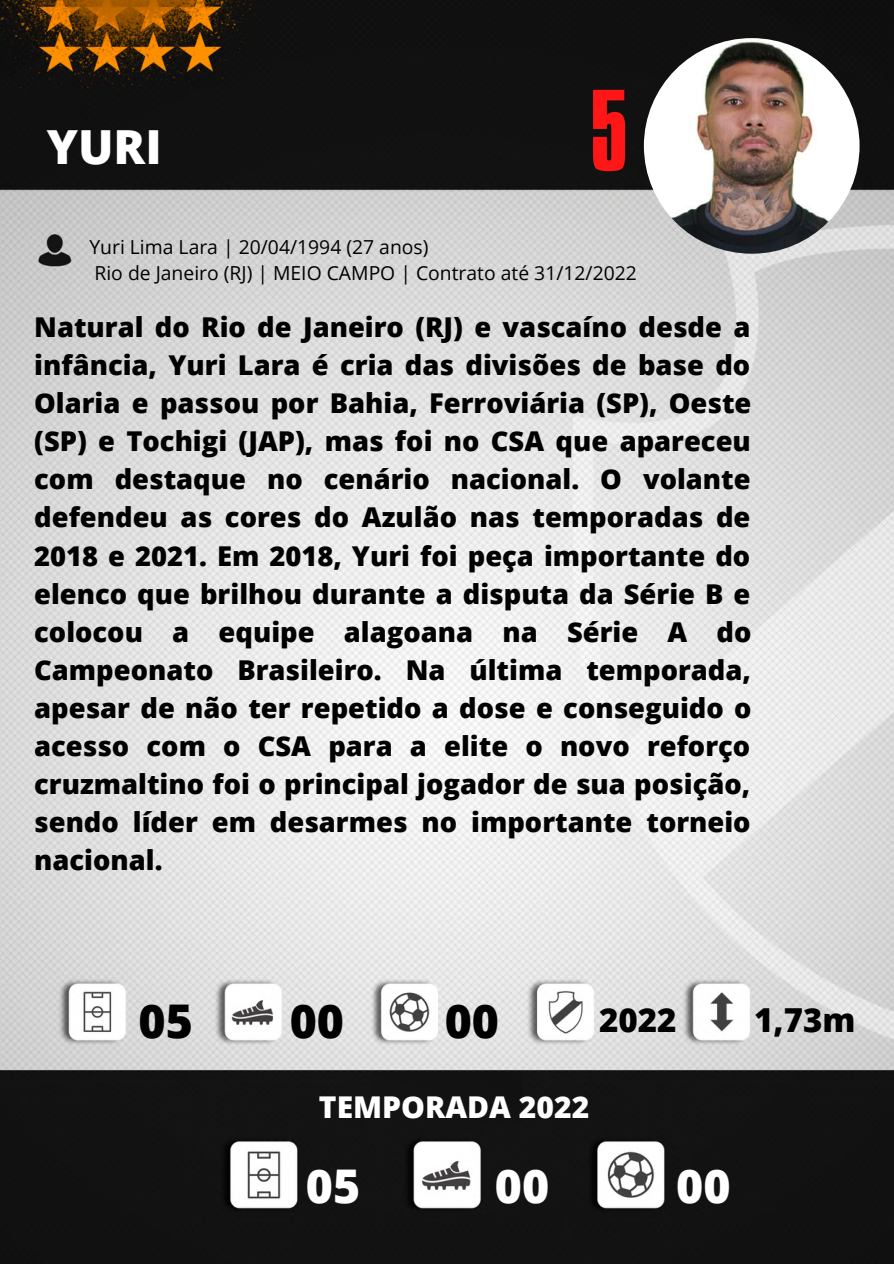
<style>
.page{position:relative;width:894px;height:1264px;background:#fff}
.page>*{position:absolute;margin:0;border:0;box-sizing:border-box;transform-origin:0 0}
.t1{font:99.75px "Aka Acid GR Compacta";color:#ff1616}
.t2{font:800 46.95px "Open Sans";color:#fff}
.t3{font:800 46.5px "Open Sans";color:#000}
.t4{font:800 46.5px "Open Sans";color:#fff}
.t5{font:800 33px "Open Sans";color:#000}
.t6{font:800 30px "Open Sans";color:#fff}
.t7{font:800 27.3px/38.1px "Open Sans";color:#000;text-align:justify}
.t8{font:19.35px/26.1px "Open Sans";color:#000}
</style>
<div class="page">
<img style="left:0;top:0;width:893px;height:1263px">
<img style="left:643px;top:38px;width:216px;height:216px;border-radius:50%">
<div style="left:372px;top:1072px;width:150px;height:49px;background:#121212"></div>
<h2 class="t2" style="left:47px;top:114px;width:116px">YURI</h2>
<h1 class="t1" style="left:589px;top:92px;width:40px">5</h1>
<p class="t8" style="left:89px;top:233px;width:549px">Yuri Lima Lara | 20/04/1994 (27 anos)<br>Rio de Janeiro (RJ) | MEIO CAMPO | Contrato até 31/12/2022</p>
<p class="t7" style="left:34px;top:307px;width:718px">Natural do Rio de Janeiro (RJ) e vascaíno desde a infância, Yuri Lara é cria das divisões de base do Olaria e passou por Bahia, Ferroviária (SP), Oeste (SP) e Tochigi (JAP), mas foi no CSA que apareceu com destaque no cenário nacional. O volante defendeu as cores do Azulão nas temporadas de 2018 e 2021. Em 2018, Yuri foi peça importante do elenco que brilhou durante a disputa da Série B e colocou a equipe alagoana na Série A do Campeonato Brasileiro. Na última temporada, apesar de não ter repetido a dose e conseguido o acesso com o CSA para a elite o novo reforço cruzmaltino foi o principal jogador de sua posição, sendo líder em desarmes no importante torneio nacional.</p>
<h3 class="t3" style="left:138px;top:988px;width:56px">05</h3>
<h3 class="t3" style="left:289px;top:988px;width:56px">00</h3>
<h3 class="t3" style="left:444px;top:988px;width:56px">00</h3>
<p class="t5" style="left:599px;top:997px;width:79px">2022</p>
<p class="t5" style="left:754px;top:997px;width:103px">1,73m</p>
<p class="t6" style="left:319px;top:1085px;width:272px">TEMPORADA 2022</p>
<h3 class="t4" style="left:306px;top:1153px;width:56px">05</h3>
<h3 class="t4" style="left:495px;top:1153px;width:56px">00</h3>
<h3 class="t4" style="left:676px;top:1153px;width:56px">00</h3>
</div>
